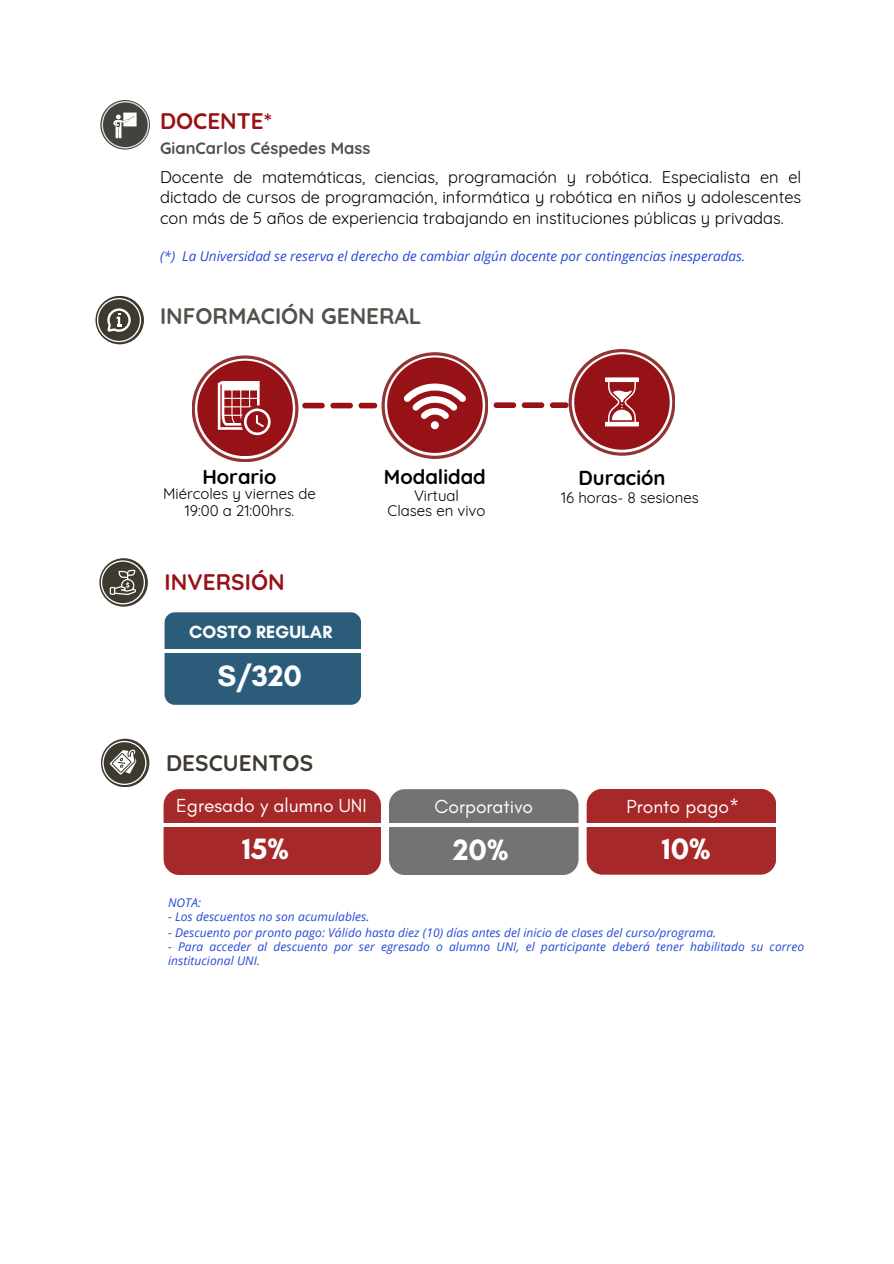
<style>
.page{position:relative;width:894px;height:1264px;background:#fff}
.page>*{position:absolute;margin:0;border:0;box-sizing:border-box;transform-origin:0 0}
.t1{font:700 30px "Glacial Indifference";color:#fff}
.t2{font:700 22.5px "Quicksand";color:#52524c}
.t3{font:700 22.5px "Quicksand";letter-spacing:.005em;color:#961216}
.t4{font:700 22.5px "Quicksand";letter-spacing:.005em;color:#3e3a2f}
.t5{font:700 20.1px "Quicksand";color:#000}
.t6{font:19.2px "Glacial Indifference";color:#fff}
.t7{font:700 18px "Glacial Indifference";color:#fff}
.t8{font:16.5px/20.2px "Quicksand";color:#000;text-align:justify}
.t9{font:700 16.5px "Quicksand";color:#52524c}
.t10{font:15px "Quicksand";color:#000}
.t11{font:italic 13.5px "Open Sans";color:#2549d5}
.t12{font:italic 12px/14px "Open Sans";letter-spacing:.005em;color:#2549d5}
</style>
<div class="page">
<div style="left:164px;top:612px;width:197px;height:92px;background:#2b5d7b;border-radius:10px"></div>
<svg style="left:192px;top:349px;width:483px;height:113px"></svg>
<div style="left:389px;top:789px;width:189px;height:86px;background:#737373;border-radius:16px"></div>
<div style="left:163px;top:789px;width:218px;height:86px;background:#a62828;border-radius:16px"></div>
<div style="left:586px;top:788px;width:190px;height:86px;background:#a62828;border-radius:16px"></div>
<hr style="left:149px;top:823px;width:689px;height:3px;background:#fff">
<hr style="left:131px;top:650px;width:259px;height:3px;background:#fff">
<svg style="left:95px;top:296px;width:49px;height:48px"></svg>
<svg style="left:99px;top:558px;width:49px;height:48px"></svg>
<svg style="left:101px;top:738px;width:48px;height:49px"></svg>
<svg style="left:102px;top:741px;width:44px;height:44px"></svg>
<svg style="left:101px;top:560px;width:44px;height:44px"></svg>
<svg style="left:97px;top:298px;width:44px;height:44px"></svg>
<svg style="left:100px;top:100px;width:50px;height:49px"></svg>
<svg style="left:102px;top:101px;width:47px;height:47px"></svg>
<img style="left:110px;top:110px;width:30px;height:30px">
<p class="t3" style="left:160px;top:106px;width:113px">DOCENTE*</p>
<h1 class="t9" style="left:160px;top:138px;width:212px">GianCarlos Céspedes Mass</h1>
<p class="t8" style="left:160px;top:167px;width:642px">Docente de matemáticas, ciencias, programación y robótica. Especialista en el dictado de cursos de programación, informática y robótica en niños y adolescentes con más de 5 años de experiencia trabajando en instituciones públicas y privadas.</p>
<p class="t11" style="left:160px;top:246px;width:586px">(*) La Universidad se reserva el derecho de cambiar algún docente por contingencias inesperadas.</p>
<p class="t2" style="left:160px;top:301px;width:263px">INFORMACIÓN GENERAL</p>
<p class="t5" style="left:202px;top:464px;width:75px">Horario</p>
<h3 class="t5" style="left:384px;top:464px;width:103px">Modalidad</h3>
<h6 class="t5" style="left:578px;top:465px;width:88px">Duración</h6>
<h4 class="t10" style="left:163px;top:484px;width:154px">Miércoles y viernes de</h4>
<p class="t10" style="left:185px;top:501px;width:111px">19:00 a 21:00hrs.</p>
<p class="t3" style="left:164px;top:568px;width:122px">INVERSIÓN</p>
<h3 class="t7" style="left:189px;top:620px;width:144px">COSTO REGULAR</h3>
<p class="t1" style="left:217px;top:657px;width:86px">S/320</p>
<p class="t10" style="left:414px;top:486px;width:47px">Virtual</p>
<h4 class="t10" style="left:387px;top:500px;width:99px">Clases en vivo</h4>
<h4 class="t4" style="left:166px;top:748px;width:148px">DESCUENTOS</h4>
<p class="t6" style="left:176px;top:794px;width:192px">Egresado y alumno UNI</p>
<p class="t1" style="left:242px;top:830px;width:48px">15%</p>
<p class="t6" style="left:434px;top:794px;width:100px">Corporativo</p>
<h3 class="t1" style="left:453px;top:831px;width:57px">20%</h3>
<p class="t10" style="left:561px;top:488px;width:139px">16 horas- 8 sesiones</p>
<p class="t6" style="left:626px;top:794px;width:114px">Pronto pago*</p>
<p class="t1" style="left:661px;top:830px;width:50px">10%</p>
<h3 class="t12" style="left:168px;top:895px;width:35px">NOTA:</h3>
<h5 class="t12" style="left:168px;top:909px;width:203px">- Los descuentos no son acumulables.</h5>
<h2 class="t12" style="left:168px;top:924px;width:549px">- Descuento por pronto pago: Válido hasta diez (10) días antes del inicio de clases del curso/programa.</h2>
<h5 class="t12" style="left:168px;top:938px;width:637px">- Para acceder al descuento por ser egresado o alumno UNI, el participante deberá tener habilitado su correo institucional UNI.</h5>
</div>
